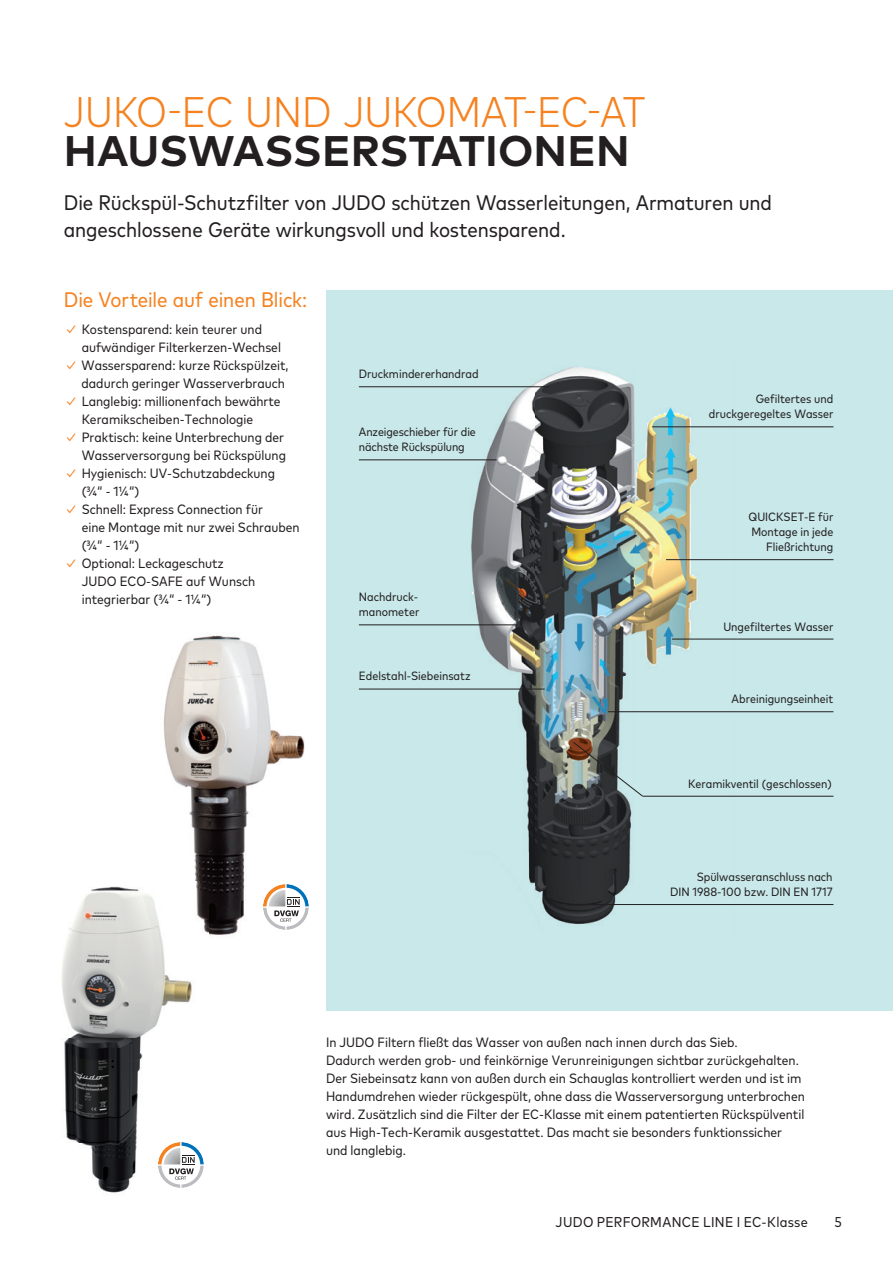
<style>
.page{position:relative;width:893px;height:1263px;background:#fff}
.page>*{position:absolute;margin:0;border:0;box-sizing:border-box;transform-origin:0 0}
.t1{font:300 condensed 42.75px "Mark Pro";color:#f58220}
.t2{font:700 42.75px "Mark Pro";color:#231f20}
.t3{font:condensed 21px/27px "Mark Pro";letter-spacing:-.005em;color:#231f20}
.t4{font:condensed 21px "Mark Pro";letter-spacing:-.005em;color:#f58220}
.t5{font:condensed 14.25px "Mark Pro";letter-spacing:.02em;color:#231f20}
.t6{font:condensed 13.5px/18px "Mark Pro";color:#231f20}
.t7{font:condensed 12px/15px "Mark Pro";color:#231f20;text-align:right}
.s1{color:#f58220}
</style>
<div class="page">
<div style="left:326px;top:291px;width:567px;height:720px;background:#c8e8e9"></div>
<img style="left:437px;top:367px;width:298px;height:558px">
<hr style="left:359px;top:624px;width:159px;height:1px;background:#231f20">
<hr style="left:359px;top:689px;width:186px;height:1px;background:#231f20">
<hr style="left:570px;top:904px;width:263px;height:1px;background:#231f20">
<hr style="left:359px;top:459px;width:138px;height:1px;background:#231f20">
<hr style="left:643px;top:796px;width:190px;height:1px;background:#231f20">
<svg style="left:572px;top:741px;width:72px;height:56px"></svg>
<hr style="left:359px;top:386px;width:190px;height:1px;background:#231f20">
<hr style="left:652px;top:426px;width:181px;height:1px;background:#231f20">
<hr style="left:666px;top:559px;width:167px;height:1px;background:#231f20">
<hr style="left:672px;top:639px;width:161px;height:1px;background:#231f20">
<hr style="left:608px;top:711px;width:225px;height:1px;background:#231f20">
<img style="left:163px;top:635px;width:142px;height:300px">
<svg style="left:263px;top:884px;width:46px;height:46px"></svg>
<img style="left:69px;top:886px;width:86px;height:48px">
<img style="left:62px;top:934px;width:130px;height:259px">
<img style="left:155px;top:881px;width:53px;height:58px">
<svg style="left:158px;top:1142px;width:46px;height:46px"></svg>
<h1 class="t1" style="left:64px;top:81px;width:583px">JUKO-EC UND JUKOMAT-EC-AT</h1>
<h1 class="t2" style="left:64px;top:119px;width:567px">HAUSWASSERSTATIONEN</h1>
<h2 class="t3" style="left:64px;top:187px;width:710px">Die Rückspül-Schutzfilter von JUDO schützen Wasserleitungen, Armaturen und angeschlossene Geräte wirkungsvoll und kostensparend.</h2>
<h2 class="t4" style="left:64px;top:284px;width:245px">Die Vorteile auf einen Blick:</h2>
<p class="t6" style="left:82px;top:319px;width:201px;text-indent:-18px"><span class="s1">✓</span> Kostensparend: kein teurer und aufwändiger Filterkerzen-Wechsel</p>
<p class="t6" style="left:64px;top:355px;width:226px;text-align:right"><span class="s1">✓</span> Wassersparend: kurze Rückspülzeit, dadurch geringer Wasserverbrauch</p>
<p class="t6" style="left:82px;top:391px;width:201px;text-indent:-18px"><span class="s1">✓</span> Langlebig: millionenfach bewährte<br>Keramik scheiben- Technologie</p>
<p class="t6" style="left:64px;top:427px;width:224px;text-align:right"><span class="s1">✓</span> Praktisch: keine Unterbrechung der<br>Wasser versorgung bei Rückspülung</p>
<p class="t6" style="left:82px;top:463px;width:195px;text-indent:-18px"><span class="s1">✓</span> Hygienisch: UV-Schutzabdeckung (¾“ - 1¼“)</p>
<p class="t6" style="left:82px;top:499px;width:220px;text-indent:-18px"><span class="s1">✓</span> Schnell: Express Connection für<br>eine Montage mit nur zwei Schrauben (¾“ - 1¼“)</p>
<p class="t6" style="left:82px;top:553px;width:175px;text-indent:-18px"><span class="s1">✓</span> Optional: Leckageschutz<br>JUDO ECO-SAFE auf Wunsch integrierbar (¾“ - 1¼“)</p>
<p class="t7" style="left:359px;top:366px;width:121px">Druckmindererhandrad</p>
<p class="t7" style="left:359px;top:423px;width:118px;text-align:left">Anzeigeschieber für die nächste Rückspülung</p>
<p class="t7" style="left:359px;top:588px;width:62px;text-align:left">Nachdruck&shy;manometer</p>
<p class="t7" style="left:359px;top:667px;width:113px">Edelstahl-Siebeinsatz</p>
<p class="t7" style="left:709px;top:391px;width:126px">Gefiltertes und druckgeregeltes Wasser</p>
<p class="t7" style="left:748px;top:508px;width:86px">QUICKSET-E für<br>Montage in jede<br>Fließrichtung</p>
<p class="t7" style="left:723px;top:618px;width:112px">Ungefiltertes Wasser</p>
<p class="t7" style="left:731px;top:690px;width:103px">Abreinigungseinheit</p>
<p class="t7" style="left:688px;top:775px;width:145px">Keramikventil (geschlossen)</p>
<p class="t7" style="left:670px;top:868px;width:164px">Spülwasseranschluss nach<br>DIN 1988-100 bzw. DIN EN 1717</p>
<p class="t6" style="left:326px;top:1032px;width:480px">In JUDO Filtern fließt das Wasser von außen nach innen durch das Sieb.<br>Dadurch werden grob- und feinkörnige Verun reinigungen sichtbar zurückgehalten.<br>Der Siebeinsatz kann von außen durch ein Schauglas kontrolliert werden und ist im Handumdrehen wieder rückgespült, ohne dass die Wasserversorgung unter brochen wird. Zusätzlich sind die Filter der EC-Klasse mit einem patentierten Rückspülventil aus High- Tech-Keramik ausgestattet. Das macht sie besonders funktionssicher und langlebig.</p>
<p class="t5" style="left:556px;top:1211px;width:254px">JUDO PERFORMANCE LINE I EC-Klasse</p>
<p class="t5" style="left:834px;top:1211px;width:9px">5</p>
</div>
